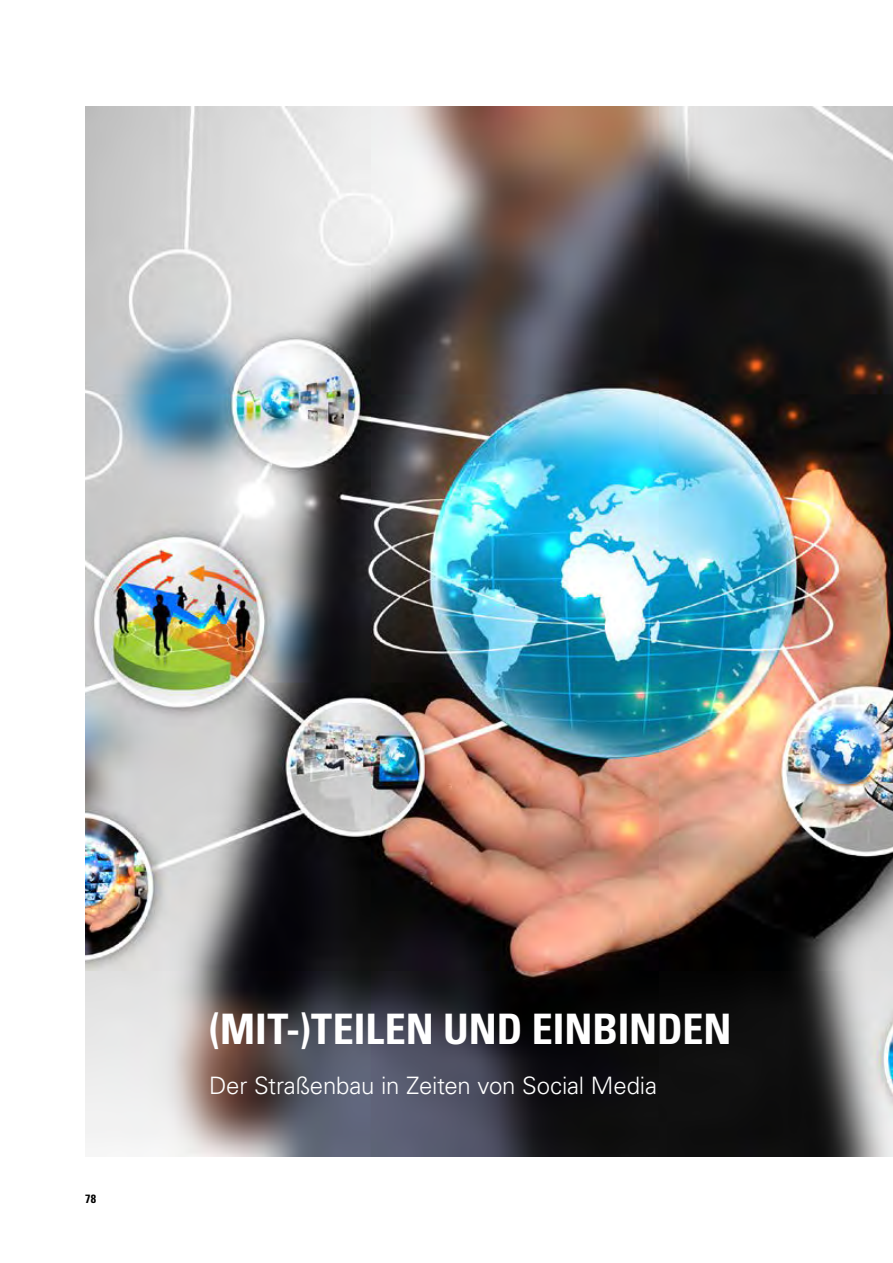
<style>
.page{position:relative;width:893px;height:1263px;background:#fff}
.page>*{position:absolute;margin:0;border:0;box-sizing:border-box;transform-origin:0 0}
.H1-Headline{font:700 condensed 42px "Univers";color:#fff}
.H2-Anleser{font:300 24px "Univers";letter-spacing:-.01em;color:#fff}
.t1{font:700 condensed 12px "Univers";color:#000}
</style>
<div class="page">
<img style="left:85px;top:107px;width:808px;height:1050px">
<p class="t1" style="left:85px;top:1192px;width:13px">78</p>
<h1 class="H1-Headline" style="left:209px;top:1003px;width:524px">(MIT-)TEILEN UND EINBINDEN</h1>
<h2 class="H2-Anleser" style="left:209px;top:1071px;width:449px">Der Straßenbau in Zeiten von Social Media</h2>
</div>
